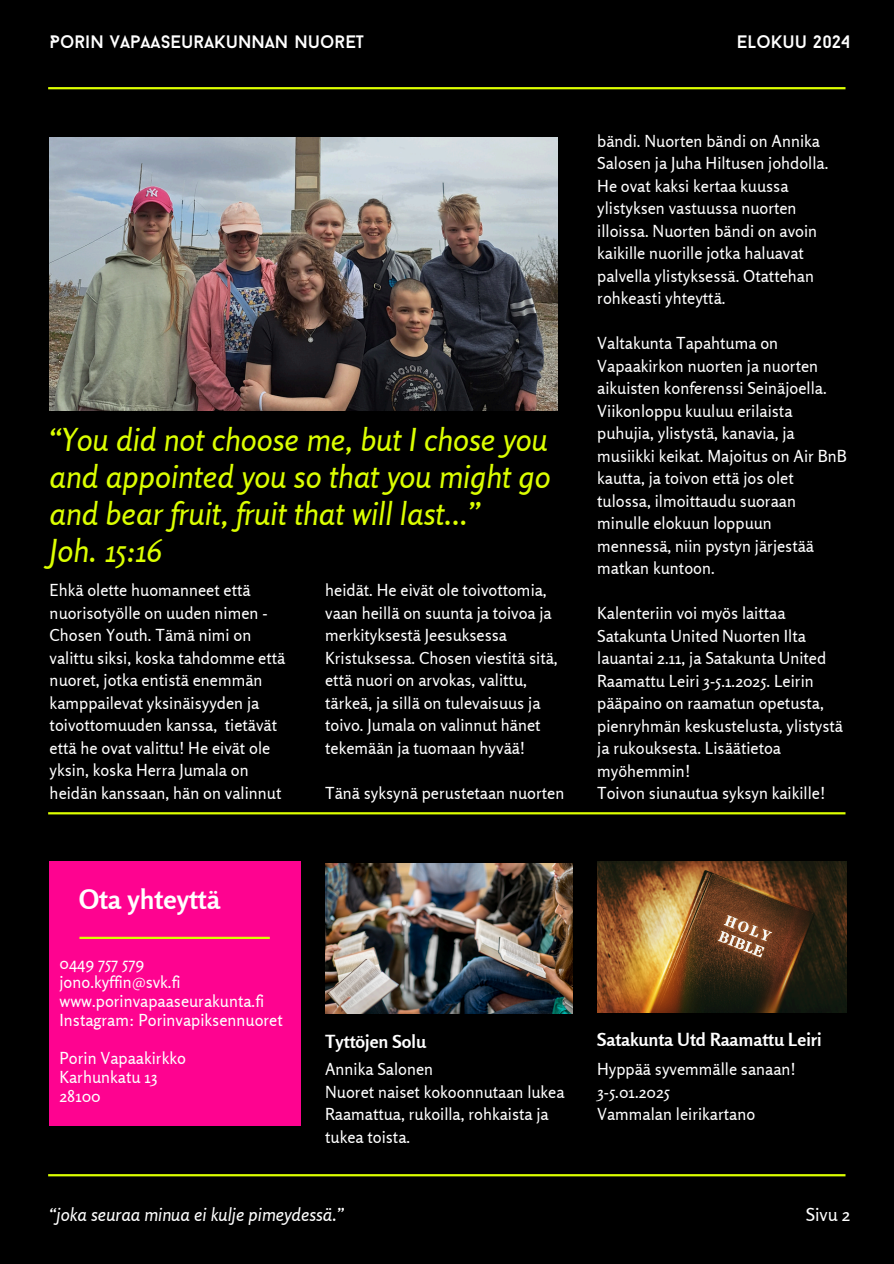
<style>
.page{position:relative;width:894px;height:1264px;background:#fff}
.page>*{position:absolute;margin:0;border:0;box-sizing:border-box;transform-origin:0 0}
.t1{font:italic 31.5px/37.2px "Rosario";color:#dcff00}
.t2{font:700 27px "Rosario";color:#fff}
.t3{font:18px "Baron Neue";color:#fff}
.t4{font:700 18px "Rosario";color:#fff}
.t5{font:italic 18px "Rosario";color:#fff}
.t6{font:18px "Rosario";color:#fff}
.t7{font:16.5px/22.5px "Rosario";color:#fff}
</style>
<div class="page">
<div style="left:0;top:0;width:893px;height:1263px;background:#000"></div>
<hr style="left:48px;top:87px;width:797px;height:2px;background:#dcff00">
<hr style="left:48px;top:1174px;width:797px;height:2px;background:#dcff00">
<div style="left:50px;top:861px;width:251px;height:264px;background:#fe0390"></div>
<hr style="left:79px;top:936px;width:191px;height:3px;background:#dcff00">
<hr style="left:48px;top:812px;width:797px;height:2px;background:#dcff00">
<img style="left:325px;top:863px;width:247px;height:150px">
<img style="left:597px;top:861px;width:248px;height:151px">
<img style="left:50px;top:138px;width:507px;height:272px">
<p class="t3" style="left:50px;top:34px;width:316px">PORIN VAPAASEURAKUNNAN NUORET</p>
<p class="t3" style="left:736px;top:34px;width:115px">ELOKUU 2024</p>
<h1 class="t1" style="left:50px;top:420px;width:502px">“You did not choose me, but I chose you and appointed you so that you might go and bear fruit, fruit that will last...”<br>Joh. 15:16</h1>
<p class="t7" style="left:50px;top:579px;width:237px">Ehkä olette huomanneet että nuorisotyölle on uuden nimen -<br>Chosen Youth. Tämä nimi on valittu siksi, koska tahdomme että nuoret, jotka entistä enemmän kamppailevat yksinäisyyden ja toivottomuuden kanssa, tietävät että he ovat valittu! He eivät ole yksin, koska Herra Jumala on heidän kanssaan, hän on valinnut</p>
<p class="t7" style="left:325px;top:579px;width:234px">heidät. He eivät ole toivottomia, vaan heillä on suunta ja toivoa ja merkityksestä Jeesuksessa<br>Kristuksessa. Chosen viestitä sitä, että nuori on arvokas, valittu, tärkeä, ja sillä on tulevaisuus ja toivo. Jumala on valinnut hänet tekemään ja tuomaan hyvää!</p>
<p class="t7" style="left:325px;top:781px;width:241px">Tänä syksynä perustetaan nuorten</p>
<p class="t7" style="left:597px;top:129px;width:233px">bändi. Nuorten bändi on Annika<br>Salosen ja Juha Hiltusen johdolla.<br>He ovat kaksi kertaa kuussa ylistyksen vastuussa nuorten illoissa. Nuorten bändi on avoin kaikille nuorille jotka haluavat palvella ylistyksessä. Otattehan rohkeasti yhteyttä.</p>
<p class="t7" style="left:597px;top:332px;width:251px">Valtakunta Tapahtuma on<br>Vapaakirkon nuorten ja nuorten aikuisten konferenssi Seinäjoella.<br>Viikonloppu kuuluu erilaista puhujia, ylistystä, kanavia, ja musiikki keikat. Majoitus on Air BnB kautta, ja toivon että jos olet tulossa, ilmoittaudu suoraan minulle elokuun loppuun mennessä, niin pystyn järjestää matkan kuntoon.</p>
<p class="t7" style="left:597px;top:602px;width:247px">Kalenteriin voi myös laittaa<br>Satakunta United Nuorten Ilta lauantai 2.11, ja Satakunta United<br>Raamattu Leiri 3-5.1.2025. Leirin pääpaino on raamatun opetusta, pienryhmän keskustelusta, ylistystä ja rukouksesta. Lisäätietoa myöhemmin!</p>
<p class="t7" style="left:597px;top:782px;width:230px">Toivon siunautua syksyn kaikille!</p>
<h2 class="t2" style="left:79px;top:882px;width:142px">Ota yhteyttä</h2>
<p class="t7" style="left:59px;top:951px;width:86px">0449 757 579</p>
<p class="t7" style="left:59px;top:970px;width:123px">jono.kyffin@svk.fi</p>
<p class="t7" style="left:59px;top:989px;width:206px">www.porinvapaaseurakunta.fi</p>
<p class="t7" style="left:59px;top:1008px;width:225px">Instagram: Porinvapiksennuoret</p>
<p class="t7" style="left:59px;top:1046px;width:128px">Porin Vapaakirkko</p>
<p class="t7" style="left:59px;top:1065px;width:99px">Karhunkatu 13</p>
<p class="t7" style="left:59px;top:1085px;width:43px">28100</p>
<p class="t4" style="left:325px;top:1030px;width:102px">Tyttöjen Solu</p>
<h3 class="t7" style="left:325px;top:1057px;width:110px">Annika Salonen</h3>
<p class="t7" style="left:325px;top:1080px;width:241px">Nuoret naiset kokoonnutaan lukea<br>Raamattua, rukoilla, rohkaista ja tukea toista.</p>
<p class="t5" style="left:50px;top:1202px;width:297px">“joka seuraa minua ei kulje pimeydessä.”</p>
<p class="t4" style="left:597px;top:1028px;width:226px">Satakunta Utd Raamattu Leiri</p>
<h3 class="t7" style="left:597px;top:1057px;width:200px">Hyppää syvemmälle sanaan!</h3>
<p class="t7" style="left:597px;top:1080px;width:74px">3-5.01.2025</p>
<p class="t7" style="left:597px;top:1102px;width:159px">Vammalan leirikartano</p>
<p class="t6" style="left:805px;top:1202px;width:46px">Sivu 2</p>
</div>
